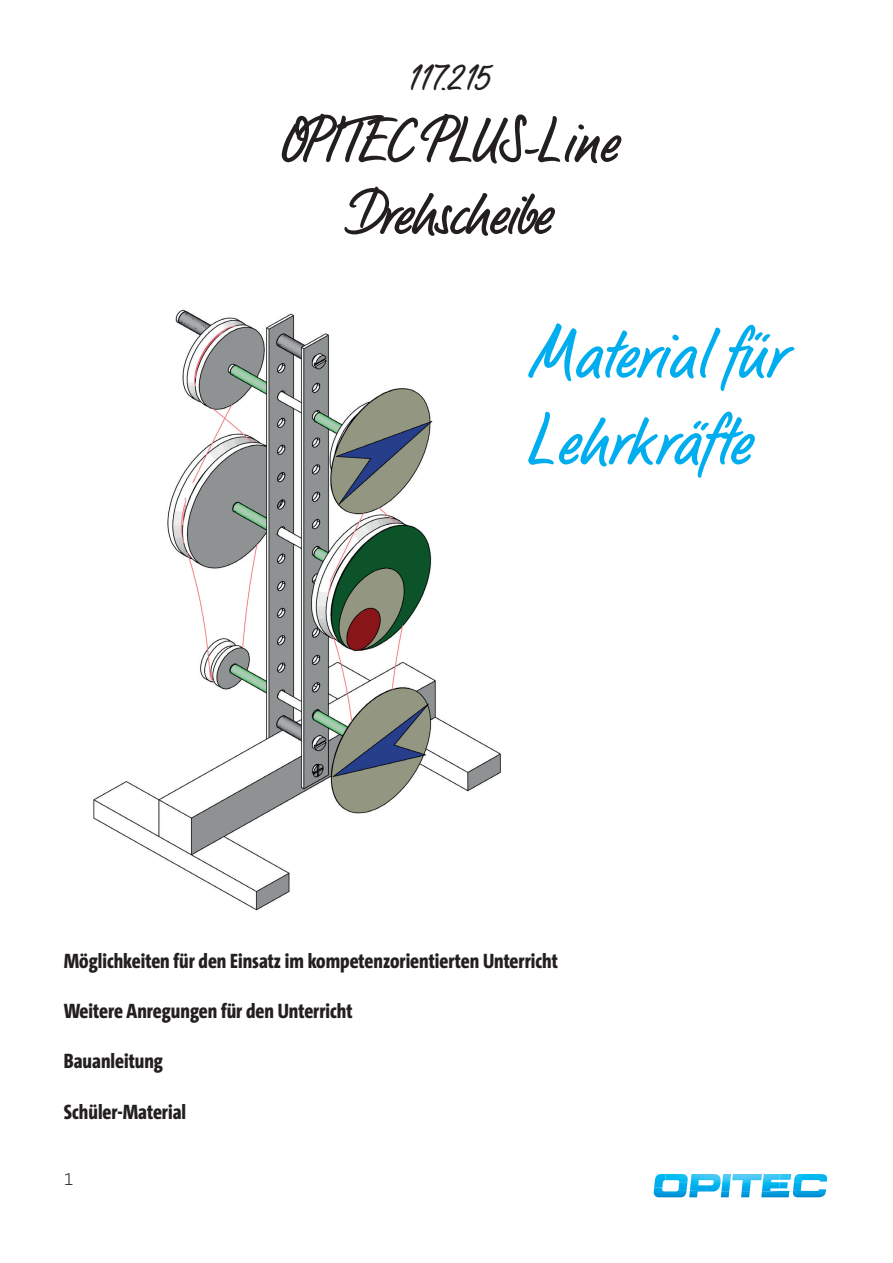
<style>
.page{position:relative;width:893px;height:1263px;background:#fff}
.page>*{position:absolute;margin:0;border:0;box-sizing:border-box;transform-origin:0 0}
.t1{font:72.3px/86.7px "LP Bambus";color:#00aeef}
.t2{font:63px/72px "LP Bambus";letter-spacing:-.025em;color:#231f20;text-align:center}
.t3{font:36px "LP Bambus";color:#231f20}
.t4{font:800 21px "The Sans Cd LF8";color:#231f20}
.t5{font:200 18px "The Sans B W2";color:#231f20}
</style>
<div class="page">
<svg style="left:653px;top:1174px;width:175px;height:24px"></svg>
<img style="left:93px;top:309px;width:408px;height:602px">
<h3 class="t3" style="left:406px;top:56px;width:83px">117.215</h3>
<h2 class="t2" style="left:276px;top:111px;width:342px">OPITEC PLUS-Line<br>Drehscheibe</h2>
<h1 class="t1" style="left:526px;top:318px;width:259px">Material für<br>Lehrkräfte</h1>
<p class="t4" style="left:64px;top:947px;width:496px">Möglichkeiten für den Einsatz im kompetenzorientierten Unterricht</p>
<p class="t4" style="left:64px;top:997px;width:290px">Weitere Anregungen für den Unterricht</p>
<p class="t4" style="left:64px;top:1048px;width:101px">Bauanleitung</p>
<p class="t4" style="left:64px;top:1098px;width:124px">Schüler-Material</p>
<p class="t5" style="left:64px;top:1168px;width:11px">1</p>
</div>
